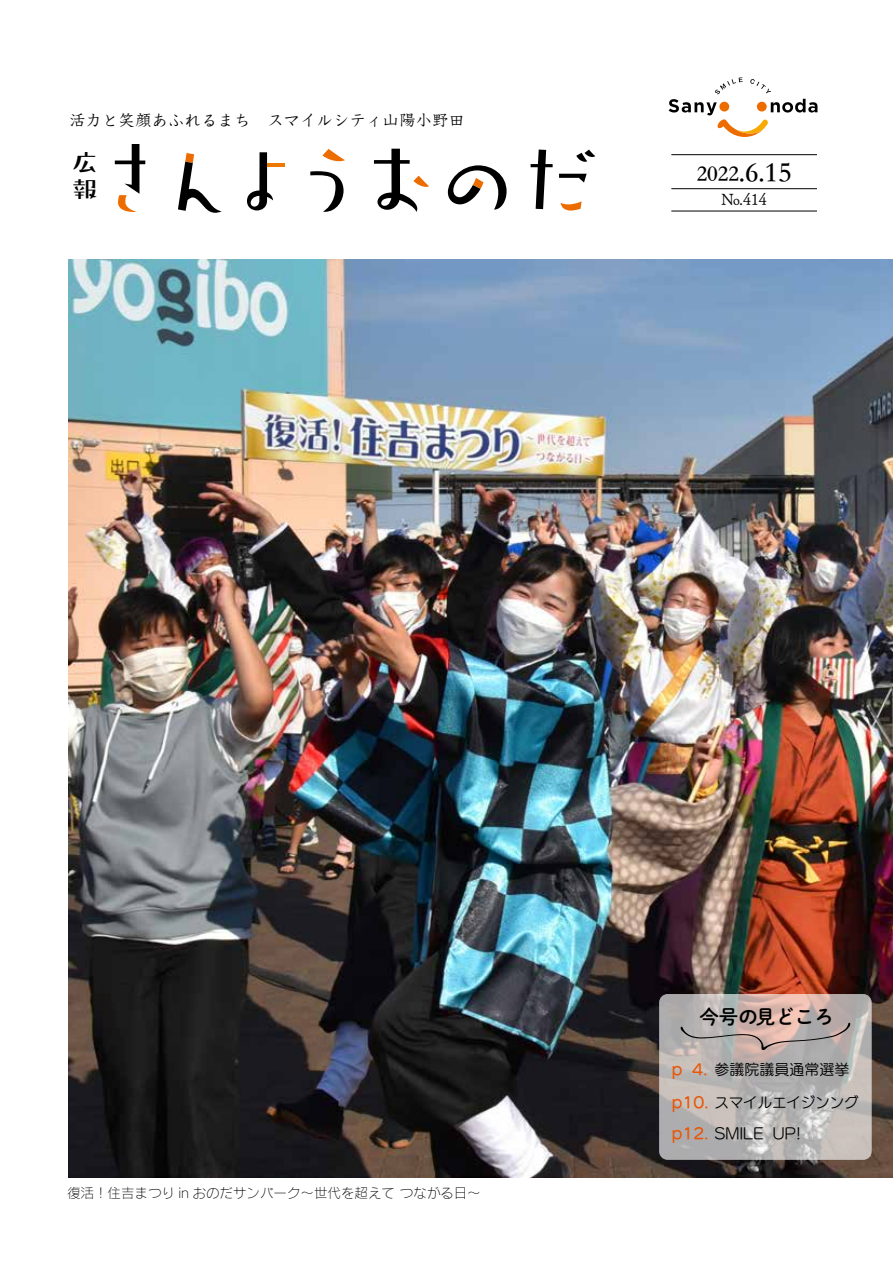
<style>
.page{position:relative;width:893px;height:1263px;background:#fff}
.page>*{position:absolute;margin:0;border:0;box-sizing:border-box;transform-origin:0 0}
.t1{font:28.5px "ST Songti TC Bold";color:#000}
.t2{font:27px/27px "Pal Ramune Std B";color:#000}
.t3{font:19.5px "FOT DNP Shuei M Go Std B";color:#000}
.t4{font:16.5px "Utrillo Pro M";color:#000}
.t5{font:16.5px "Tsuku Antique S Min Std L";color:#000}
.t6{font:15px/32.5px "UD Marugo Small Pr 6 M";letter-spacing:-.02em;color:#000}
.t7{font:13.5px "Rodin Cattleya Pro L";color:#000}
.s1{font-size:22.5px}
.s2{font-family:"UD Marugo Small Pr 6 DB";color:#ea5504}
</style>
<div class="page">
<hr style="left:671px;top:154px;width:146px;height:1px;background:#000">
<hr style="left:671px;top:211px;width:146px;height:1px;background:#000">
<hr style="left:671px;top:188px;width:146px;height:1px;background:#000">
<img style="left:68px;top:259px;width:825px;height:919px">
<svg style="left:669px;top:77px;width:148px;height:60px"></svg>
<div style="left:757px;top:102px;width:10px;height:10px;background:#ed6c00;border-radius:50%"></div>
<div style="left:719px;top:102px;width:10px;height:10px;background:#ed6c00;border-radius:50%"></div>
<svg style="left:322px;top:149px;width:23px;height:12px"></svg>
<svg style="left:576px;top:150px;width:19px;height:12px"></svg>
<svg style="left:310px;top:171px;width:34px;height:41px"></svg>
<svg style="left:374px;top:149px;width:55px;height:63px"></svg>
<svg style="left:448px;top:165px;width:59px;height:45px"></svg>
<svg style="left:531px;top:150px;width:22px;height:59px"></svg>
<svg style="left:247px;top:152px;width:26px;height:58px"></svg>
<svg style="left:178px;top:153px;width:44px;height:60px"></svg>
<svg style="left:115px;top:144px;width:30px;height:68px"></svg>
<hr style="left:267px;top:164px;width:18px;height:3px;background:#ee7800">
<svg style="left:561px;top:201px;width:21px;height:10px"></svg>
<svg style="left:559px;top:174px;width:28px;height:9px"></svg>
<svg style="left:659px;top:994px;width:213px;height:166px;background:#bcb6b4"></svg>
<svg style="left:680px;top:1022px;width:170px;height:28px;background:#b7a9a5"></svg>
<p class="t4" style="left:69px;top:110px;width:397px">活力と笑顔あふれるまち　スマイルシティ山陽小野田</p>
<h2 class="t2" style="left:72px;top:148px;width:27px">広報</h2>
<h1 class="t1" style="left:697px;top:156px;width:96px"><span class="s1">2022</span>.6.15</h1>
<p class="t5" style="left:722px;top:187px;width:47px">No.414</p>
<p class="t7" style="left:67px;top:1184px;width:415px">復活！住吉まつり in おのだサンパーク〜世代を超えて つながる日〜</p>
<h3 class="t3" style="left:699px;top:1002px;width:136px">今号の見どころ</h3>
<p class="t6" style="left:672px;top:1054px;width:188px"><span class="s2">p 4.</span> 参議院議員通常選挙<span class="s2">p10.</span> スマイルエイジンング</p>
<p class="t6" style="left:672px;top:1117px;width:131px"><span class="s2">p12.</span> SMILE UP!</p>
</div>
